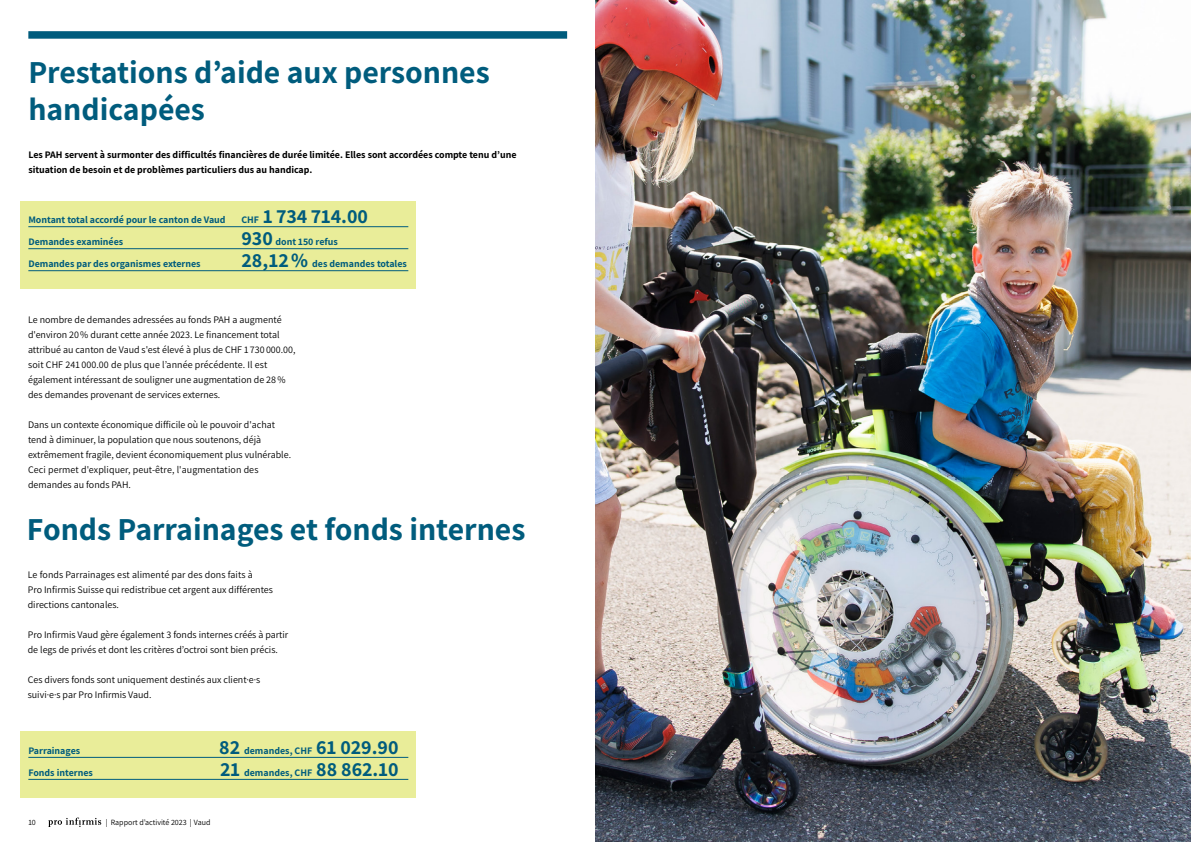
<style>
.page{position:relative;width:1191px;height:842px;background:#fff}
.page>*{position:absolute;margin:0;border:0;box-sizing:border-box;transform-origin:0 0}
.FR_H1-Überschrift{font:700 32px/37.5px "Assistant";color:#005c7d}
.FR_H1_Überschrift_nicht_im_IV{font:700 32px "Assistant";color:#005c7d}
.FR_P-Zahlen_mit_Linie{font:700 20px "Assistant";color:#005c7d}
.FR_P-Grundtext_10pt{font:10px/15px "Assistant";color:#000}
.FR_P-Zahlen_mit_Linie-2{font:700 10px "Assistant";color:#005c7d}
.FR_P-Grundtext_bold_10pt{font:700 10px/15px "Assistant";color:#000}
.t1{font:8px "Assistant";color:#000}
.s1{font-size:10px}
.s2{font-size:20px}
</style>
<div class="page">
<div style="left:28px;top:31px;width:539px;height:8px;background:#005c7d"></div>
<svg style="left:48px;top:818px;width:53px;height:9px"></svg>
<img style="left:595px;top:0;width:596px;height:842px">
<div style="left:21px;top:731px;width:395px;height:66px;background:#e9ed99"></div>
<div style="left:21px;top:201px;width:395px;height:88px;background:#e9ed99"></div>
<hr style="left:28px;top:226px;width:380px;height:1px;background:#005c7e">
<hr style="left:28px;top:248px;width:380px;height:1px;background:#005c7e">
<hr style="left:28px;top:270px;width:380px;height:1px;background:#005c7e">
<hr style="left:28px;top:757px;width:380px;height:1px;background:#005c7e">
<hr style="left:28px;top:779px;width:380px;height:1px;background:#005c7e">
<h1 class="FR_H1-Überschrift" style="left:28px;top:52px;width:463px">Prestations d’aide aux personnes handicapées</h1>
<p class="FR_P-Grundtext_bold_10pt" style="left:28px;top:146px;width:490px">Les PAH servent à surmonter des difficultés financières de durée limitée. Elles sont accordées compte tenu d’une situation de besoin et de problèmes particuliers dus au handicap.</p>
<p class="FR_P-Zahlen_mit_Linie-2" style="left:28px;top:213px;width:199px">Montant total accordé pour le canton de Vaud</p>
<p class="FR_P-Zahlen_mit_Linie" style="left:241px;top:203px;width:128px"><span class="s1">CHF</span> 1 734 714.00</p>
<p class="FR_P-Zahlen_mit_Linie-2" style="left:28px;top:235px;width:96px">Demandes examinées</p>
<p class="FR_P-Zahlen_mit_Linie-2" style="left:241px;top:235px;width:98px"><span class="s2">930</span> dont 150 refus</p>
<p class="FR_P-Zahlen_mit_Linie-2" style="left:28px;top:257px;width:174px">Demandes par des organismes externes</p>
<p class="FR_P-Zahlen_mit_Linie-2" style="left:241px;top:257px;width:167px"><span class="s2">28,12%</span> des demandes totales</p>
<p class="FR_P-Grundtext_10pt" style="left:28px;top:311px;width:269px">Le nombre de demandes adressées au fonds PAH a augmenté d'environ 20% durant cette année 2023. Le financement total attribué au canton de Vaud s'est élevé à plus de CHF 1 730 000.00, soit CHF 241 000.00 de plus que l’année précédente. Il est également intéressant de souligner une augmentation de 28% des demandes provenant de services externes.</p>
<p class="FR_P-Grundtext_10pt" style="left:28px;top:416px;width:264px">Dans un contexte économique difficile où le pouvoir d'achat tend à diminuer, la population que nous soutenons, déjà extrêmement fragile, devient économiquement plus vulnérable.<br>Ceci permet d'expliquer, peut-être, l'augmentation des demandes au fonds PAH.</p>
<p class="FR_H1_Überschrift_nicht_im_IV" style="left:27px;top:507px;width:500px">Fonds Parrainages et fonds internes</p>
<p class="FR_P-Grundtext_10pt" style="left:28px;top:566px;width:247px">Le fonds Parrainages est alimenté par des dons faits à<br>Pro Infirmis Suisse qui redistribue cet argent aux différentes directions cantonales.</p>
<p class="FR_P-Grundtext_10pt" style="left:28px;top:626px;width:262px">Pro Infirmis Vaud gère également 3 fonds internes créés à partir de legs de privés et dont les critères d’octroi sont bien précis.</p>
<p class="FR_P-Grundtext_10pt" style="left:28px;top:671px;width:234px">Ces divers fonds sont uniquement destinés aux client·e·s suivi·e·s par Pro Infirmis Vaud.</p>
<p class="FR_P-Zahlen_mit_Linie-2" style="left:28px;top:743px;width:53px">Parrainages</p>
<p class="FR_P-Zahlen_mit_Linie-2" style="left:219px;top:743px;width:181px"><span class="s2">82</span> demandes, CHF <span class="s2">61 029.90</span></p>
<p class="FR_P-Zahlen_mit_Linie-2" style="left:28px;top:765px;width:66px">Fonds internes</p>
<p class="FR_P-Zahlen_mit_Linie-2" style="left:220px;top:765px;width:180px"><span class="s2">21</span> demandes, CHF <span class="s2">88 862.10</span></p>
<p class="t1" style="left:28px;top:817px;width:9px">10</p>
<p class="t1" style="left:106px;top:817px;width:106px">| Rapport d’activité 2023 | Vaud</p>
</div>
